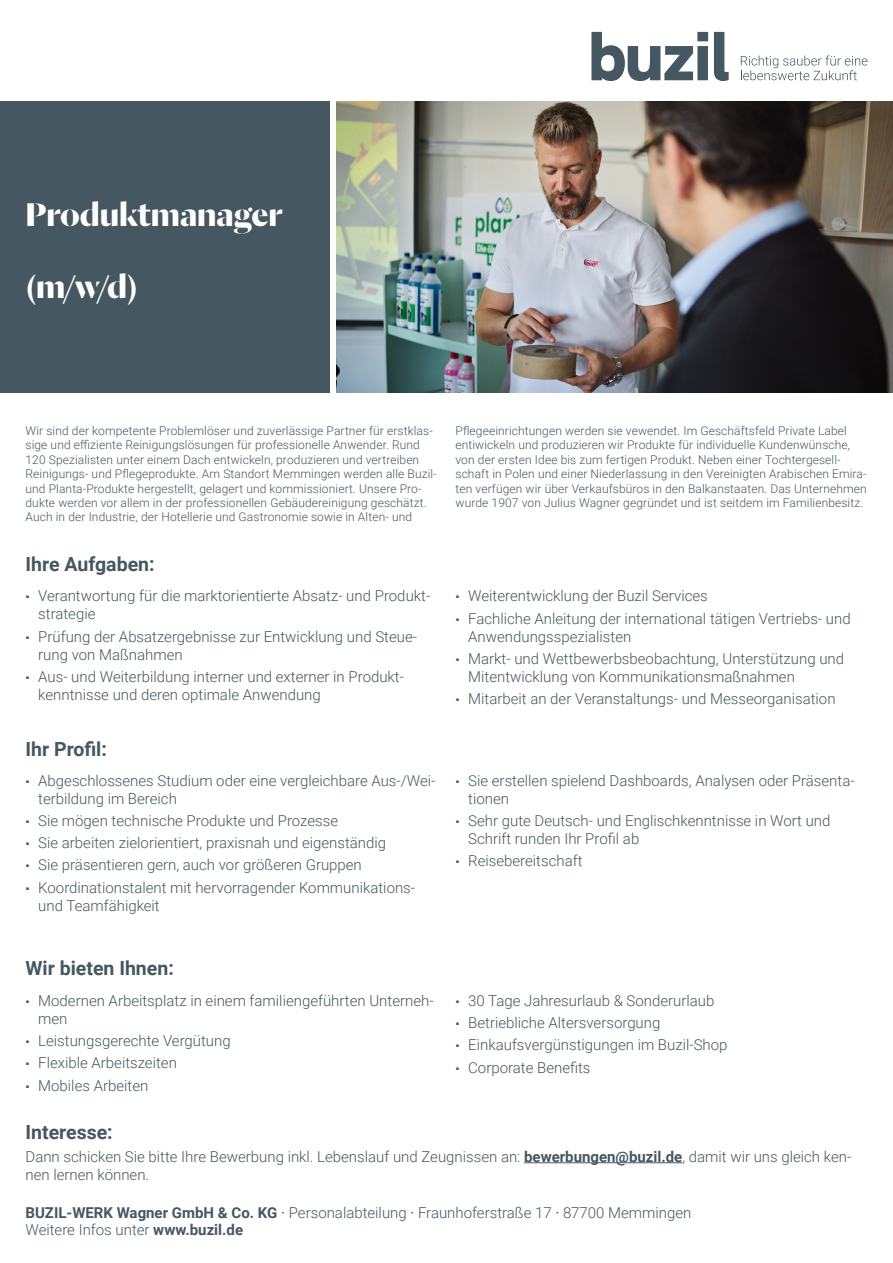
<style>
.page{position:relative;width:893px;height:1263px;background:#fff}
.page>*{position:absolute;margin:0;border:0;box-sizing:border-box;transform-origin:0 0}
.t1{font:700 36px "Dala Moa";color:#fff}
.t2{font:700 19.5px "Roboto";color:#455760}
.t3{font:300 15px/18px "Roboto";color:#455760}
.t4{font:300 12px/14.4px "Roboto";letter-spacing:.01em;color:#455760}
.s1{font-family:"GT America LCG";font-weight:700}
.s2{font-weight:700}
.s3{font-weight:400}
</style>
<div class="page">
<img style="left:337px;top:101px;width:556px;height:291px">
<div style="left:0;top:101px;width:329px;height:291px;background:#455760"></div>
<svg style="left:741px;top:55px;width:126px;height:25px"></svg>
<svg style="left:591px;top:32px;width:117px;height:49px"></svg>
<svg style="left:714px;top:32px;width:15px;height:49px"></svg>
<hr style="left:524px;top:1162px;width:158px;height:1px;background:#455760">
<p class="t1" style="left:26px;top:191px;width:259px">Produktmanager</p>
<p class="t1" style="left:26px;top:263px;width:114px">(m/w/d)</p>
<p class="t4" style="left:26px;top:423px;width:413px">Wir sind der kompetente Problemlöser und zuverlässige Partner für erstklas&shy;sige und effiziente Reinigungslösungen für professionelle Anwender. Rund 120 Spezialisten unter einem Dach entwickeln, produzieren und vertreiben Reinigungs- und Pflegeprodukte. Am Standort Memmingen werden alle Buzil&shy;und Planta-Produkte hergestellt, gelagert und kommissioniert. Unsere Pro&shy;dukte werden vor allem in der professionellen Gebäudereinigung geschätzt.<br>Auch in der Industrie, der Hotellerie und Gastronomie sowie in Alten- und</p>
<p class="t4" style="left:455px;top:423px;width:413px">Pflegeeinrichtungen werden sie vewendet. Im Geschäftsfeld Private Label entiwickeln und produzieren wir Produkte für individuelle Kundenwünsche, von der ersten Idee bis zum fertigen Produkt. Neben einer Tochtergesell&shy;schaft in Polen und einer Niederlassung in den Vereinigten Arabischen Emira&shy;ten verfügen wir über Verkaufsbüros in den Balkanstaaten. Das Unternehmen wurde 1907 von Julius Wagner gegründet und ist seitdem im Familienbesitz.</p>
<p class="t2" style="left:26px;top:550px;width:131px">Ihre Aufgaben:</p>
<p class="t3" style="left:38px;top:586px;width:394px;text-indent:-13px"><span class="s1">·</span> Verantwortung für die marktorientierte Absatz- und Produkt&shy;strategie</p>
<p class="t3" style="left:38px;top:627px;width:380px;text-indent:-13px"><span class="s1">·</span> Prüfung der Absatzergebnisse zur Entwicklung und Steue&shy;rung von Maßnahmen</p>
<p class="t3" style="left:38px;top:667px;width:367px;text-indent:-13px"><span class="s1">·</span> Aus- und Weiterbildung interner und externer in Produkt&shy;kenntnisse und deren optimale Anwendung</p>
<p class="t2" style="left:26px;top:735px;width:83px">Ihr Profil:</p>
<p class="t3" style="left:38px;top:771px;width:399px;text-indent:-13px"><span class="s1">·</span> Abgeschlossenes Studium oder eine vergleichbare Aus-/Wei&shy;terbildung im Bereich</p>
<p class="t3" style="left:26px;top:811px;width:314px"><span class="s1">·</span> Sie mögen technische Produkte und Prozesse</p>
<p class="t3" style="left:26px;top:833px;width:362px"><span class="s1">·</span> Sie arbeiten zielorientiert, praxisnah und eigenständig</p>
<p class="t3" style="left:26px;top:855px;width:338px"><span class="s1">·</span> Sie präsentieren gern, auch vor größeren Gruppen</p>
<p class="t3" style="left:38px;top:878px;width:378px;text-indent:-13px"><span class="s1">·</span> Koordinationstalent mit hervorragender Kommunikations&shy;und Teamfähigkeit</p>
<p class="t2" style="left:26px;top:954px;width:150px">Wir bieten Ihnen:</p>
<p class="t3" style="left:38px;top:991px;width:397px;text-indent:-13px"><span class="s1">·</span> Modernen Arbeitsplatz in einem familiengeführten Unterneh&shy;men</p>
<p class="t3" style="left:26px;top:1031px;width:207px"><span class="s1">·</span> Leistungsgerechte Vergütung</p>
<p class="t3" style="left:26px;top:1053px;width:153px"><span class="s1">·</span> Flexible Arbeitszeiten</p>
<p class="t3" style="left:26px;top:1076px;width:124px"><span class="s1">·</span> Mobiles Arbeiten</p>
<p class="t3" style="left:455px;top:586px;width:254px"><span class="s1">·</span> Weiterentwicklung der Buzil Services</p>
<p class="t3" style="left:468px;top:609px;width:384px;text-indent:-13px"><span class="s1">·</span> Fachliche Anleitung der international tätigen Vertriebs- und<br>Anwendungsspezialisten</p>
<p class="t3" style="left:468px;top:649px;width:377px;text-indent:-13px"><span class="s1">·</span> Markt- und Wettbewerbsbeobachtung, Unterstützung und<br>Mitentwicklung von Kommunikationsmaßnahmen</p>
<p class="t3" style="left:455px;top:689px;width:382px"><span class="s1">·</span> Mitarbeit an der Veranstaltungs- und Messeorganisation</p>
<p class="t3" style="left:468px;top:771px;width:388px;text-indent:-13px"><span class="s1">·</span> Sie erstellen spielend Dashboards, Analysen oder Präsenta&shy;tionen</p>
<p class="t3" style="left:468px;top:811px;width:364px;text-indent:-13px"><span class="s1">·</span> Sehr gute Deutsch- und Englischkenntnisse in Wort und<br>Schrift runden Ihr Profil ab</p>
<p class="t3" style="left:455px;top:851px;width:129px"><span class="s1">·</span> Reisebereitschaft</p>
<p class="t3" style="left:455px;top:991px;width:260px"><span class="s1">·</span> 30 Tage Jahresurlaub &amp; Sonderurlaub</p>
<p class="t3" style="left:455px;top:1013px;width:206px"><span class="s1">·</span> Betriebliche Altersversorgung</p>
<p class="t3" style="left:455px;top:1035px;width:274px"><span class="s1">·</span> Einkaufsvergünstigungen im Buzil-Shop</p>
<p class="t3" style="left:455px;top:1058px;width:137px"><span class="s1">·</span> Corporate Benefits</p>
<p class="t2" style="left:26px;top:1119px;width:89px">Interesse:</p>
<p class="t3" style="left:26px;top:1147px;width:827px">Dann schicken Sie bitte Ihre Bewerbung inkl. Lebenslauf und Zeugnissen an: <span class="s2">bewerbungen@buzil.de</span>, damit wir uns gleich ken&shy;nen lernen können.</p>
<p class="t3" style="left:26px;top:1203px;width:667px"><span class="s2">BUZIL-WERK Wagner GmbH &amp; Co. KG</span> <span class="s3">·</span> Personalabteilung <span class="s3">·</span> Fraunhoferstraße 17 <span class="s3">·</span> 87700 Memmingen</p>
<p class="t3" style="left:26px;top:1220px;width:219px">Weitere Infos unter <span class="s2">www.buzil.de</span></p>
</div>
